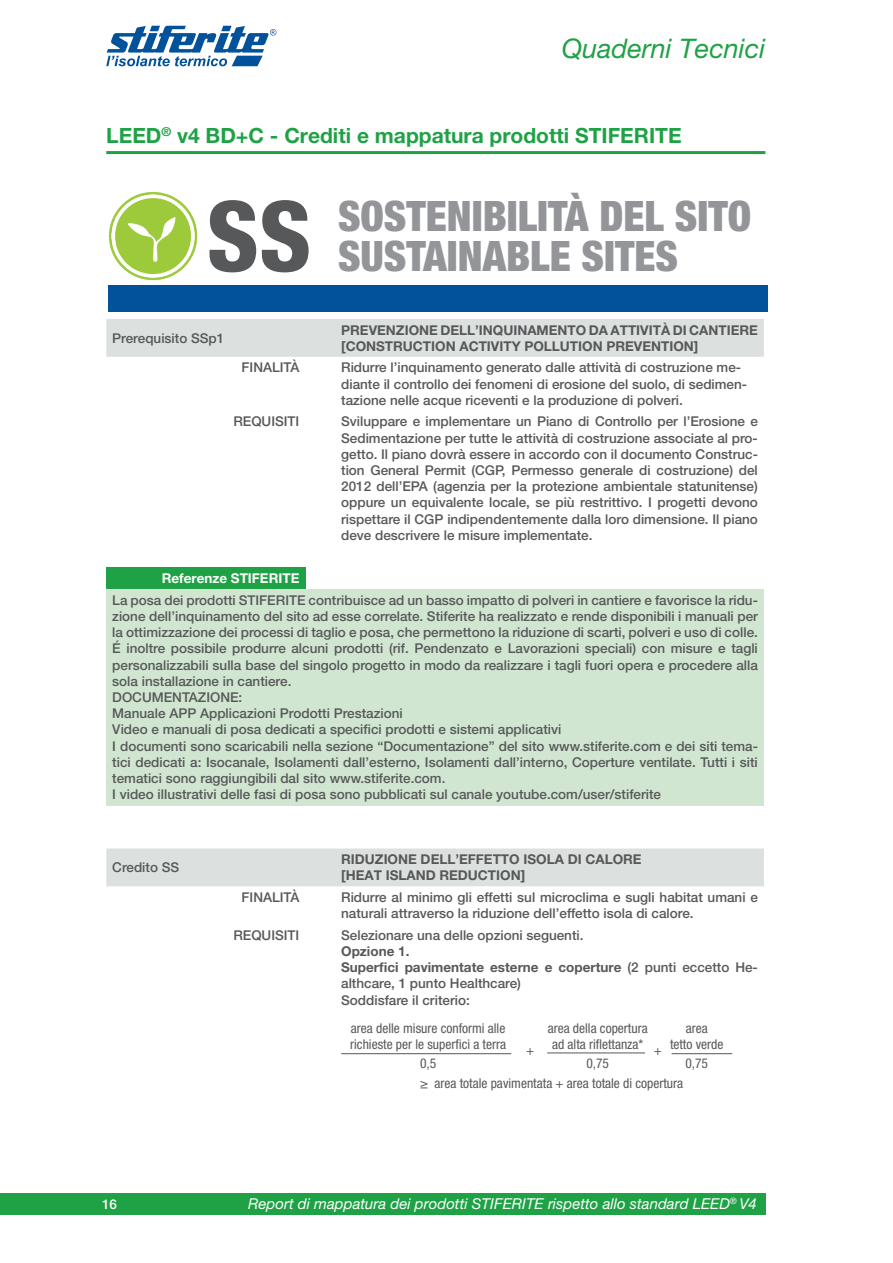
<style>
.page{position:relative;width:893px;height:1263px;background:#fff}
.page>*{position:absolute;margin:0;border:0;box-sizing:border-box;transform-origin:0 0}
.t1{font:800 condensed 97.5px "Helvetica Neue LT Pro";color:#57585a}
.t2{font:900 condensed 42px "Helvetica Neue LT Pro";color:#939598}
.t3{font:italic 27px "Helvetica Neue LT Pro";color:#1fa245}
.t4{font:700 21px "Helvetica Neue LT Pro";color:#1fa245}
.t5{font:italic 15px "Helvetica Neue LT Pro";color:#fff}
.t6{font:500 13.5px/16.2px "Helvetica Neue LT Pro";color:#57585a}
.t7{font:condensed 13.5px "Helvetica Neue LT Pro";color:#57585a}
.t8{font:700 13.5px/16.2px "Helvetica Neue LT Pro";color:#57585a}
.t9{font:700 13.5px "Helvetica Neue LT Pro";color:#fff}
.t10{font:500 13.5px "Helvetica Neue LT Pro";color:#fff}
.s1{font-weight:700}
</style>
<div class="page">
<div style="left:0;top:1193px;width:765px;height:21px;background:#1fa245"></div>
<svg style="left:106px;top:26px;width:170px;height:40px"></svg>
<hr style="left:106px;top:151px;width:659px;height:3px;background:#1fa245">
<div style="left:108px;top:285px;width:659px;height:27px;background:#01519b"></div>
<svg style="left:106px;top:319px;width:658px;height:567px"></svg>
<div style="left:106px;top:567px;width:199px;height:22px;background:#1fa245"></div>
<div style="left:106px;top:589px;width:658px;height:216px;background:#d1e6d0"></div>
<hr style="left:341px;top:1053px;width:170px;height:1px;background:#57585a">
<hr style="left:547px;top:1052px;width:98px;height:1px;background:#57585a">
<hr style="left:672px;top:1053px;width:60px;height:1px;background:#57585a">
<img style="left:108px;top:191px;width:90px;height:90px">
<h3 class="t3" style="left:562px;top:32px;width:205px">Quaderni Tecnici</h3>
<h3 class="t4" style="left:106px;top:122px;width:577px">LEED<sup>®</sup> v4 BD+C - Crediti e mappatura prodotti STIFERITE</h3>
<h1 class="t1" style="left:207px;top:176px;width:106px">SS</h1>
<h2 class="t2" style="left:338px;top:190px;width:415px">SOSTENIBILITÀ DEL SITO</h2>
<h2 class="t2" style="left:338px;top:231px;width:341px">SUSTAINABLE SITES</h2>
<p class="t6" style="left:112px;top:330px;width:114px">Prerequisito SSp1</p>
<p class="t8" style="left:341px;top:321px;width:418px">PREVENZIONE DELL’INQUINAMENTO DA ATTIVITÀ DI CANTIERE [CONSTRUCTION ACTIVITY POLLUTION PREVENTION]</p>
<p class="t6" style="left:242px;top:359px;width:59px">FINALITÀ</p>
<p class="t6" style="left:341px;top:359px;width:407px">Ridurre l’inquinamento generato dalle attività di costruzione me&shy;diante il controllo dei fenomeni di erosione del suolo, di sedimen&shy;tazione nelle acque riceventi e la produzione di polveri.</p>
<p class="t6" style="left:233px;top:413px;width:68px">REQUISITI</p>
<p class="t6" style="left:341px;top:413px;width:418px;text-align:justify">Sviluppare e implementare un Piano di Controllo per l’Erosione e Sedimentazione per tutte le attività di costruzione associate al pro&shy;getto. Il piano dovrà essere in accordo con il documento Construc&shy;tion General Permit (CGP, Permesso generale di costruzione) del 2012 dell’EPA (agenzia per la protezione ambientale statunitense) oppure un equivalente locale, se più restrittivo. I progetti devono rispettare il CGP indipendentemente dalla loro dimensione. Il piano deve descrivere le misure implementate.</p>
<p class="t9" style="left:162px;top:570px;width:139px">Referenze STIFERITE</p>
<p class="t6" style="left:112px;top:592px;width:647px">La posa dei prodotti STIFERITE contribuisce ad un basso impatto di polveri in cantiere e favorisce la ridu&shy;zione dell’inquinamento del sito ad esse correlate. Stiferite ha realizzato e rende disponibili i manuali per la ottimizzazione dei processi di taglio e posa, che permettono la riduzione di scarti, polveri e uso di colle.<br>É inoltre possibile produrre alcuni prodotti (rif. Pendenzato e Lavorazioni speciali) con misure e tagli personalizzabili sulla base del singolo progetto in modo da realizzare i tagli fuori opera e procedere alla sola installazione in cantiere.<br>DOCUMENTAZIONE:<br>Manuale APP Applicazioni Prodotti Prestazioni<br>Video e manuali di posa dedicati a specifici prodotti e sistemi applicativi<br>I documenti sono scaricabili nella sezione “Documentazione” del sito www.stiferite.com e dei siti tema&shy;tici dedicati a: Isocanale, Isolamenti dall’esterno, Isolamenti dall’interno, Coperture ventilate. Tutti i siti tematici sono raggiungibili dal sito www.stiferite.com.<br>I video illustrativi delle fasi di posa sono pubblicati sul canale youtube.com/user/stiferite</p>
<p class="t6" style="left:112px;top:859px;width:69px">Credito SS</p>
<p class="t8" style="left:341px;top:851px;width:302px">RIDUZIONE DELL’EFFETTO ISOLA DI CALORE [HEAT ISLAND REDUCTION]</p>
<p class="t6" style="left:242px;top:889px;width:59px">FINALITÀ</p>
<p class="t6" style="left:341px;top:889px;width:418px">Ridurre al minimo gli effetti sul microclima e sugli habitat umani e naturali attraverso la riduzione dell’effetto isola di calore.</p>
<p class="t6" style="left:233px;top:927px;width:68px">REQUISITI</p>
<p class="t6" style="left:341px;top:927px;width:244px">Selezionare una delle opzioni seguenti.</p>
<p class="t6" style="left:341px;top:943px;width:418px"><span class="s1">Opzione 1.<br>Superfici pavimentate esterne e coperture</span> (2 punti eccetto He&shy;althcare, 1 punto Healthcare)<br>Soddisfare il criterio:</p>
<p class="t7" style="left:351px;top:1020px;width:156px">area delle misure conformi alle</p>
<p class="t7" style="left:548px;top:1020px;width:101px">area della copertura</p>
<p class="t7" style="left:686px;top:1020px;width:23px">area</p>
<p class="t7" style="left:350px;top:1036px;width:157px">richieste per le superfici a terra</p>
<p class="t7" style="left:526px;top:1042px;width:10px">+</p>
<p class="t7" style="left:552px;top:1036px;width:173px">ad alta riflettanza* + tetto verde</p>
<p class="t7" style="left:420px;top:1056px;width:18px">0,5</p>
<p class="t7" style="left:586px;top:1056px;width:24px">0,75</p>
<p class="t7" style="left:685px;top:1056px;width:24px">0,75</p>
<p class="t7" style="left:420px;top:1075px;width:265px">≥ area totale pavimentata + area totale di copertura</p>
<p class="t10" style="left:102px;top:1196px;width:17px">16</p>
<p class="t5" style="left:248px;top:1195px;width:510px">Report di mappatura dei prodotti STIFERITE rispetto allo standard LEED<sup>®</sup> V4</p>
</div>
